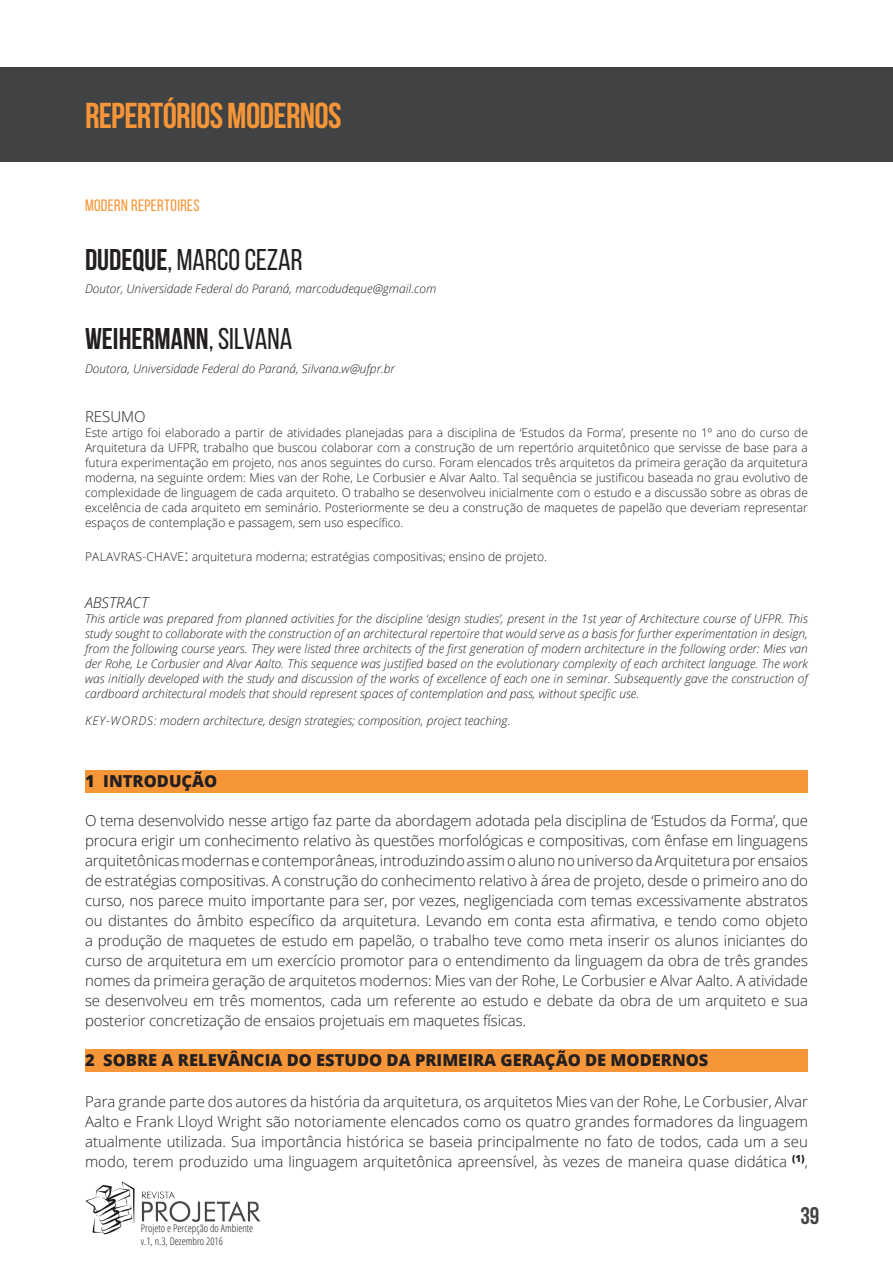
<style>
.page{position:relative;width:893px;height:1263px;background:#fff}
.page>*{position:absolute;margin:0;border:0;box-sizing:border-box;transform-origin:0 0}
.Título_Capa{font:700 36px "Bebas Neue";letter-spacing:-.02em;color:#f79638}
.Nome_Autor{font:30px "Bebas Neue";color:#231f20}
.Nome_Autor-2{font:700 30px "Bebas Neue";color:#231f20}
.t1{font:700 24px "Bebas Neue";color:#414243}
.Título_Texto{font:800 16.5px "Open Sans";color:#231f20}
.Subtítulo_Inglês_Esp{font:16.5px "Bebas Neue";letter-spacing:.02em;color:#f79638}
.Corpo_Básico{font:300 15px/20px "Open Sans";letter-spacing:-.005em;color:#231f20;text-align:justify}
.Resumo_Abstract_Resu{font:italic 300 15px "Open Sans";color:#231f20}
.Resumo_Abstract_Resu-2{font:300 15px "Open Sans";color:#231f20}
.Resumo_Texto{font:300 12px/15px "Open Sans";color:#231f20;text-align:justify}
.Resumo_Abstract_Resu-3{font:italic 300 12px/15px "Open Sans";color:#231f20;text-align:justify}
.Descrição_Autor{font:italic 300 12px "Open Sans";color:#231f20}
.Resumo_Texto-2{font:italic 300 12px "Open Sans";color:#231f20}
.t2{font:300 condensed 10.5px "Open Sans";color:#231f20}
.s1{font-weight:700}
.s2{font-weight:400}
.s3{font-size:16.5px}
</style>
<div class="page">
<img style="left:85px;top:1181px;width:175px;height:54px">
<div style="left:85px;top:770px;width:723px;height:23px;background:#f79638"></div>
<div style="left:85px;top:1049px;width:723px;height:23px;background:#f79638"></div>
<div style="left:0;top:67px;width:893px;height:94px;background:#414243"></div>
<p class="Título_Capa" style="left:85px;top:96px;width:258px">REPERTÓRIOS MODERNOS</p>
<p class="Subtítulo_Inglês_Esp" style="left:85px;top:196px;width:116px">MODERN REPERTOIRES</p>
<p class="Nome_Autor" style="left:85px;top:243px;width:219px"><span class="s1">DUDEQUE</span>, MARCO CEZAR</p>
<p class="Descrição_Autor" style="left:85px;top:281px;width:353px">Doutor, Universidade Federal do Paraná, marcodudeque@gmail.com</p>
<p class="Nome_Autor-2" style="left:85px;top:322px;width:209px">WEIHERMANN<span class="s2">, SILVANA</span></p>
<p class="Descrição_Autor" style="left:85px;top:360px;width:311px">Doutora, Universidade Federal do Paraná, Silvana.w@ufpr.br</p>
<p class="Resumo_Abstract_Resu-2" style="left:85px;top:407px;width:62px">RESUMO</p>
<p class="Resumo_Texto" style="left:85px;top:425px;width:724px">Este artigo foi elaborado a partir de atividades planejadas para a disciplina de ‘Estudos da Forma’, presente no 1º ano do curso de Arquitetura da UFPR, trabalho que buscou colaborar com a construção de um repertório arquitetônico que servisse de base para a futura experimentação em projeto, nos anos seguintes do curso. Foram elencados três arquitetos da primeira geração da arquitetura moderna, na seguinte ordem: Mies van der Rohe, Le Corbusier e Alvar Aalto. Tal sequência se justificou baseada no grau evolutivo de complexidade de linguagem de cada arquiteto. O trabalho se desenvolveu inicialmente com o estudo e a discussão sobre as obras de excelência de cada arquiteto em seminário. Posteriormente se deu a construção de maquetes de papelão que deveriam representar espaços de contemplação e passagem, sem uso específico.</p>
<p class="Resumo_Texto" style="left:85px;top:549px;width:463px">PALAVRAS-CHAVE<span class="s3">:</span> arquitetura moderna; estratégias compositivas; ensino de projeto.</p>
<p class="Resumo_Abstract_Resu" style="left:85px;top:592px;width:65px">ABSTRACT</p>
<p class="Resumo_Abstract_Resu-3" style="left:85px;top:611px;width:724px">This article was prepared from planned activities for the discipline ‘design studies’, present in the 1st year of Architecture course of UFPR. This study sought to collaborate with the construction of an architectural repertoire that would serve as a basis for further experimentation in design, from the following course years. They were listed three architects of the first generation of modern architecture in the following order: Mies van der Rohe, Le Corbusier and Alvar Aalto. This sequence was justified based on the evolutionary complexity of each architect language. The work was initially developed with the study and discussion of the works of excellence of each one in seminar. Subsequently gave the construction of cardboard architectural models that should represent spaces of contemplation and pass, without specific use.</p>
<p class="Resumo_Texto-2" style="left:85px;top:712px;width:427px">KEY-WORDS: modern architecture, design strategies; composition, project teaching.</p>
<p class="Título_Texto" style="left:85px;top:768px;width:134px">1 INTRODUÇÃO</p>
<p class="Corpo_Básico" style="left:85px;top:811px;width:724px">O tema desenvolvido nesse artigo faz parte da abordagem adotada pela disciplina de ‘Estudos da Forma’, que procura erigir um conhecimento relativo às questões morfológicas e compositivas, com ênfase em linguagens arquitetônicas modernas e contemporâneas, introduzindo assim o aluno no universo da Arquitetura por ensaios de estratégias compositivas. A construção do conhecimento relativo à área de projeto, desde o primeiro ano do curso, nos parece muito importante para ser, por vezes, negligenciada com temas excessivamente abstratos ou distantes do âmbito específico da arquitetura. Levando em conta esta afirmativa, e tendo como objeto a produção de maquetes de estudo em papelão, o trabalho teve como meta inserir os alunos iniciantes do curso de arquitetura em um exercício promotor para o entendimento da linguagem da obra de três grandes nomes da primeira geração de arquitetos modernos: Mies van der Rohe, Le Corbusier e Alvar Aalto. A atividade se desenvolveu em três momentos, cada um referente ao estudo e debate da obra de um arquiteto e sua posterior concretização de ensaios projetuais em maquetes físicas.</p>
<p class="Título_Texto" style="left:85px;top:1047px;width:625px">2 SOBRE A RELEVÂNCIA DO ESTUDO DA PRIMEIRA GERAÇÃO DE MODERNOS</p>
<p class="Corpo_Básico" style="left:85px;top:1092px;width:724px">Para grande parte dos autores da história da arquitetura, os arquitetos Mies van der Rohe, Le Corbusier, Alvar Aalto e Frank Lloyd Wright são notoriamente elencados como os quatro grandes formadores da linguagem atualmente utilizada. Sua importância histórica se baseia principalmente no fato de todos, cada um a seu modo, terem produzido uma linguagem arquitetônica apreensível, às vezes de maneira quase didática <sup>(1)</sup>,</p>
<p class="t2" style="left:141px;top:1221px;width:114px">Projeto e Percepção do Ambiente</p>
<p class="t2" style="left:141px;top:1234px;width:84px">v.1, n.3, Dezembro 2016</p>
<h3 class="t1" style="left:800px;top:1203px;width:21px">39</h3>
</div>
